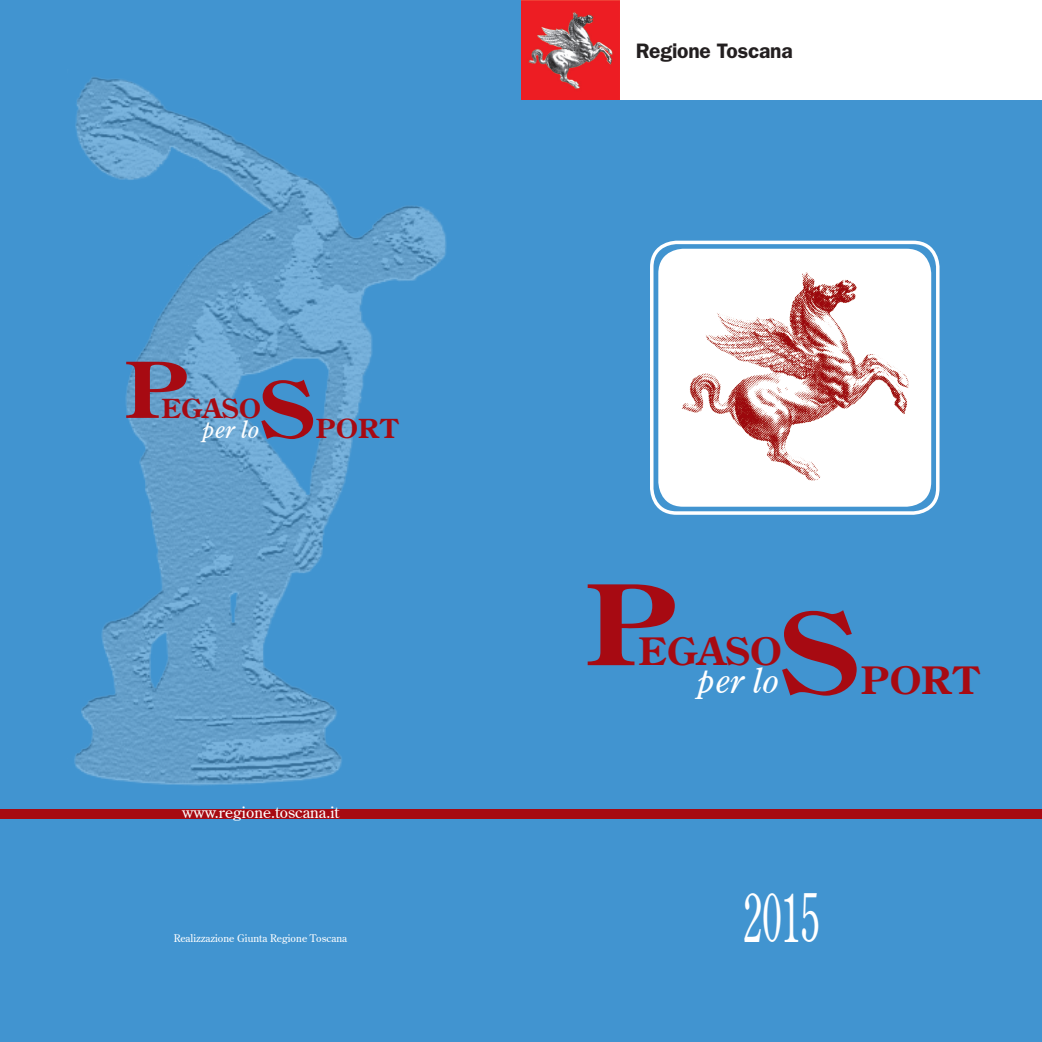
<style>
.page{position:relative;width:1042px;height:1042px;background:#4194d0}
.page>*{position:absolute;margin:0;border:0;box-sizing:border-box;transform-origin:0 0}
.t1{font:700 110.42px "Centurion Old";color:#a70a12;scale:1.18 1}
.t2{font:700 76.65px "Centurion Old";color:#a70a12;scale:1.18 1}
.t3{font:66.5px "Centurion Old Plain";color:#fff;scale:.57 1}
.t4{font:700 37.62px "Centurion Old";color:#a70a12;scale:1.06 1}
.t5{font:italic 35px "Centurion Old";color:#fff}
.t6{font:700 26.07px "Centurion Old";color:#a70a12;scale:1.06 1}
.t7{font:italic 24.32px "Centurion Old";color:#fff}
.t8{font:600 21px "ITC Franklin Gothic Std";letter-spacing:-.01em;color:#231f20}
.t9{font:15.75px "Centurion Old Plain";color:#fff}
.t10{font:10.5px "Centurion Old Plain";color:#fff}
</style>
<div class="page">
<div style="left:521px;top:0;width:521px;height:99px;background:#fff"></div>
<div style="left:0;top:809px;width:1042px;height:10px;background:#a70a12"></div>
<div style="left:658px;top:249px;width:273px;height:258px;background:#fff;border-radius:25px"></div>
<img style="left:682px;top:272px;width:227px;height:209px">
<div style="left:650px;top:241px;width:289px;height:274px;border:4px solid #fff;border-radius:25px"></div>
<img style="left:74px;top:77px;width:373px;height:709px">
<img style="left:521px;top:0;width:99px;height:99px">
<h2 class="t2" style="left:124px;top:339px;width:57px">P</h2>
<h2 class="t2" style="left:259px;top:359px;width:48px">S</h2>
<h3 class="t6" style="left:162px;top:391px;width:96px">EGASO</h3>
<h3 class="t7" style="left:202px;top:413px;width:58px">per lo</h3>
<h3 class="t6" style="left:316px;top:411px;width:79px">PORT</h3>
<h3 class="t9" style="left:182px;top:802px;width:159px">www.regione.toscana.it</h3>
<p class="t10" style="left:174px;top:931px;width:175px">Realizzazione Giunta Regione Toscana</p>
<h3 class="t8" style="left:636px;top:38px;width:159px">Regione Toscana</h3>
<h1 class="t1" style="left:585px;top:552px;width:81px">P</h1>
<h1 class="t1" style="left:779px;top:580px;width:69px">S</h1>
<h3 class="t4" style="left:638px;top:626px;width:137px">EGASO</h3>
<h3 class="t5" style="left:697px;top:659px;width:83px">per lo</h3>
<h3 class="t4" style="left:860px;top:655px;width:112px">PORT</h3>
<h3 class="t3" style="left:743px;top:874px;width:134px">2015</h3>
</div>
